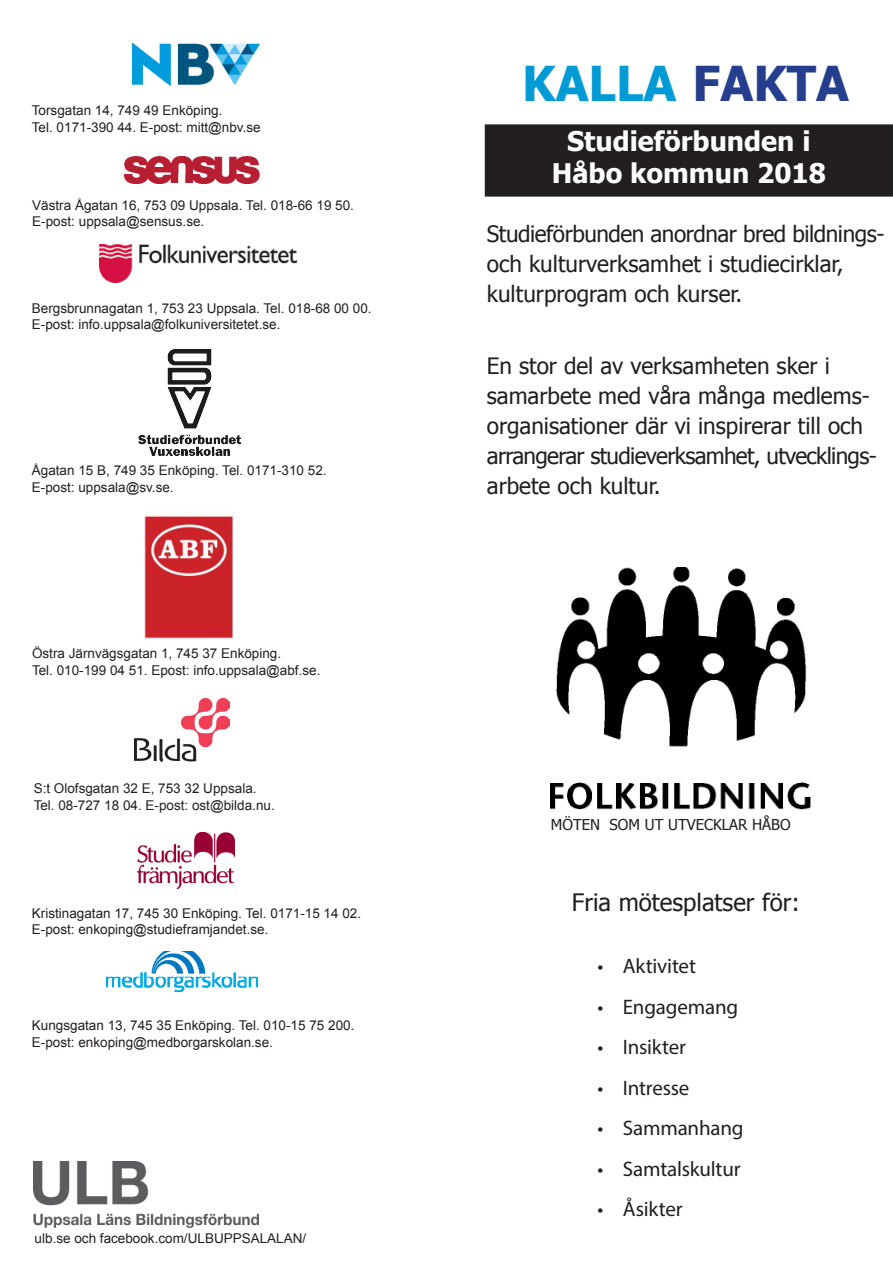
<style>
.page{position:relative;width:893px;height:1263px;background:#fff}
.page>*{position:absolute;margin:0;border:0;box-sizing:border-box;transform-origin:0 0}
.Rubrik_1{font:700 48px "Tahoma";color:#009bd5}
.Rubrik_2{font:700 27px/32.4px "Tahoma";color:#fff;text-align:center}
.Rubrik_3{font:24px "Tahoma";color:#231f20}
.Inledning_1{font:22.5px/30px "Tahoma";color:#231f20}
.t1{font:21px "Myriad Pro";letter-spacing:-.01em;color:#231f20}
.t2{font:15px "Tahoma";color:#231f20}
.Adresser{font:13.5px/16.5px "Arial";color:#231f20}
.s1{color:#253f8e}
</style>
<div class="page">
<div style="left:485px;top:125px;width:407px;height:71px;background:#231f20"></div>
<div style="left:485px;top:124px;width:408px;height:73px;border:2px solid #231f20"></div>
<img style="left:107px;top:951px;width:151px;height:40px">
<img style="left:138px;top:833px;width:96px;height:56px">
<img style="left:99px;top:245px;width:198px;height:37px">
<img style="left:551px;top:567px;width:260px;height:243px">
<img style="left:135px;top:699px;width:94px;height:62px">
<img style="left:125px;top:157px;width:135px;height:27px">
<img style="left:133px;top:44px;width:126px;height:42px">
<img style="left:33px;top:1162px;width:226px;height:65px">
<img style="left:138px;top:350px;width:103px;height:106px">
<img style="left:145px;top:516px;width:89px;height:123px">
<p class="Adresser" style="left:32px;top:102px;width:192px">Torsgatan 14, 749 49 Enköping.</p>
<p class="Adresser" style="left:32px;top:119px;width:230px">Tel. 0171-390 44. E-post: mitt@nbv.se</p>
<p class="Adresser" style="left:32px;top:197px;width:323px">Västra Ågatan 16, 753 09 Uppsala. Tel. 018-66 19 50.</p>
<p class="Adresser" style="left:32px;top:214px;width:174px">E-post: uppsala@sensus.se.</p>
<p class="Adresser" style="left:32px;top:300px;width:341px">Bergsbrunnagatan 1, 753 23 Uppsala. Tel. 018-68 00 00.</p>
<p class="Adresser" style="left:32px;top:316px;width:250px">E-post: info.uppsala@folkuniversitetet.se.</p>
<p class="Adresser" style="left:32px;top:462px;width:296px">Ågatan 15 B, 749 35 Enköping. Tel. 0171-310 52.</p>
<p class="Adresser" style="left:32px;top:479px;width:143px">E-post: uppsala@sv.se.</p>
<p class="Adresser" style="left:32px;top:645px;width:251px">Östra Järnvägsgatan 1, 745 37 Enköping.</p>
<p class="Adresser" style="left:32px;top:662px;width:290px">Tel. 010-199 04 51. Epost: info.uppsala@abf.se.</p>
<p class="Adresser" style="left:34px;top:780px;width:224px">S:t Olofsgatan 32 E, 753 32 Uppsala.</p>
<p class="Adresser" style="left:34px;top:797px;width:243px">Tel. 08-727 18 04. E-post: ost@bilda.nu.</p>
<p class="Adresser" style="left:32px;top:905px;width:331px">Kristinagatan 17, 745 30 Enköping. Tel. 0171-15 14 02.<br>E-post: enkoping@studieframjandet.se.</p>
<p class="Adresser" style="left:32px;top:1017px;width:324px">Kungsgatan 13, 745 35 Enköping. Tel. 010-15 75 200.<br>E-post: enkoping@medborgarskolan.se.</p>
<p class="Adresser" style="left:35px;top:1230px;width:273px">ulb.se och facebook.com/ULBUPPSALALAN/</p>
<p class="Rubrik_1" style="left:522px;top:50px;width:328px">KALLA <span class="s1">FAKTA</span></p>
<p class="Rubrik_2" style="left:552px;top:123px;width:276px">Studieförbunden i<br>Håbo kommun 2018</p>
<p class="Inledning_1" style="left:487px;top:218px;width:399px">Studieförbunden anordnar bred bildnings&shy;och kulturverksamhet i studiecirklar, kulturprogram och kurser.</p>
<p class="Inledning_1" style="left:487px;top:350px;width:391px">En stor del av verksamheten sker i samarbete med våra många medlems&shy;organisationer där vi inspirerar till och arrangerar studieverksamhet, utvecklings&shy;arbete och kultur.</p>
<p class="t2" style="left:551px;top:814px;width:241px">MÖTEN SOM UT UTVECKLAR HÅBO</p>
<p class="Rubrik_3" style="left:572px;top:886px;width:229px">Fria mötesplatser för:</p>
<p class="t1" style="left:597px;top:953px;width:100px">• Aktivitet</p>
<p class="t1" style="left:597px;top:993px;width:142px">• Engagemang</p>
<p class="t1" style="left:597px;top:1034px;width:90px">• Insikter</p>
<p class="t1" style="left:597px;top:1074px;width:94px">• Intresse</p>
<p class="t1" style="left:597px;top:1115px;width:148px">• Sammanhang</p>
<p class="t1" style="left:597px;top:1155px;width:145px">• Samtalskultur</p>
<p class="t1" style="left:597px;top:1196px;width:87px">• Åsikter</p>
</div>
